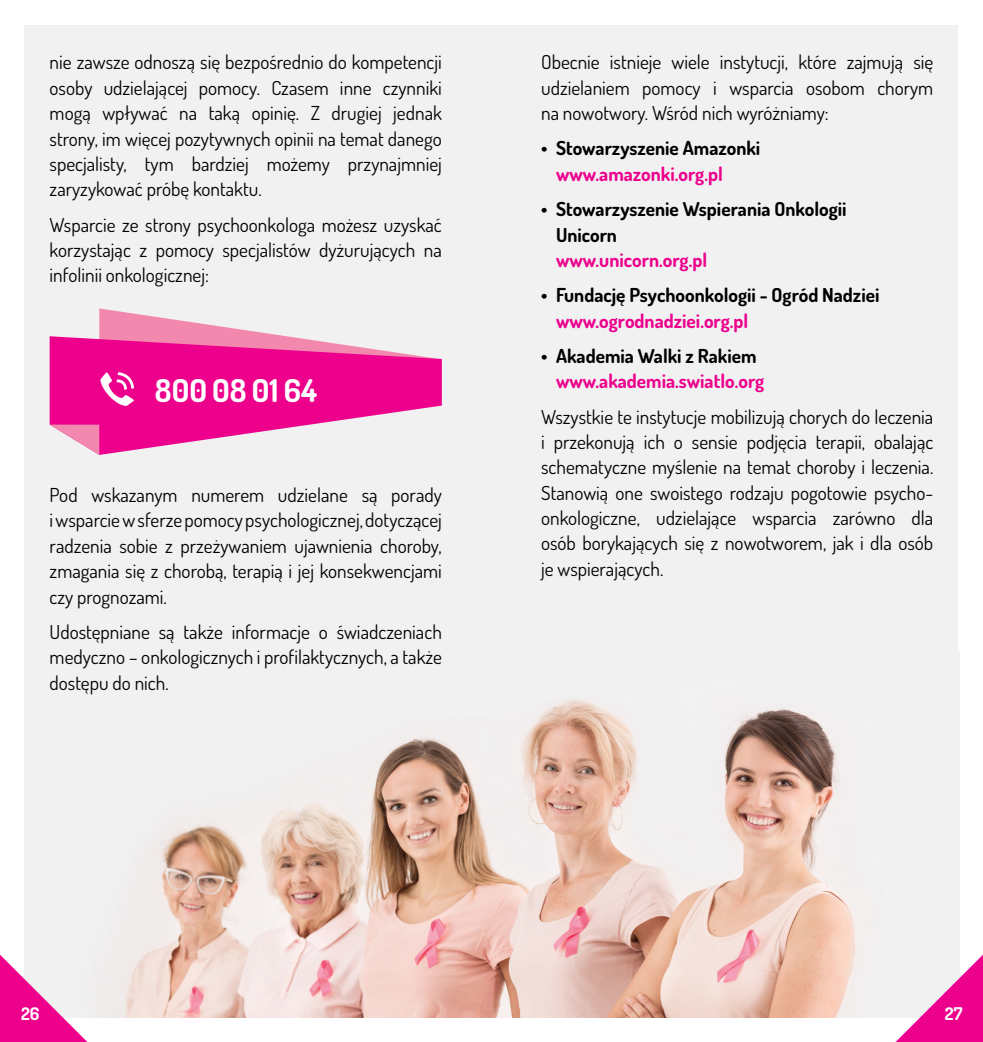
<style>
.page{position:relative;width:983px;height:1042px;background:#fff}
.page>*{position:absolute;margin:0;border:0;box-sizing:border-box;transform-origin:0 0}
.t1{font:700 31.5px "Dosis";color:#fff}
.t2{font:19.25px/25.4px "Dosis";color:#000;text-align:justify}
.t3{font:700 19.25px/25.4px "Dosis";color:#000}
.t4{font:700 19.25px "Dosis";color:#ec008c}
.t5{font:700 17.5px "Dosis";color:#fff}
</style>
<div class="page">
<div style="left:25px;top:25px;width:932px;height:992px;background:#f1f1f2"></div>
<img style="left:121px;top:651px;width:837px;height:366px">
<svg style="left:0;top:954px;width:87px;height:88px"></svg>
<svg style="left:895px;top:954px;width:87px;height:88px"></svg>
<svg style="left:99px;top:308px;width:185px;height:28px"></svg>
<svg style="left:50px;top:336px;width:391px;height:119px;fill:#ec008c"></svg>
<svg style="left:50px;top:424px;width:49px;height:31px"></svg>
<svg style="left:100px;top:372px;width:34px;height:34px"></svg>
<p class="t2" style="left:50px;top:49px;width:393px">nie zawsze odnoszą się bezpośrednio do kompetencji osoby udzielającej pomocy. Czasem inne czynniki mogą wpływać na taką opinię. Z drugiej jednak strony, im więcej pozytywnych opinii na temat danego specjalisty, tym bardziej możemy przynajmniej zaryzykować próbę kontaktu.</p>
<p class="t2" style="left:50px;top:211px;width:393px">Wsparcie ze strony psychoonkologa możesz uzyskać korzystając z pomocy specjalistów dyżurujących na infolinii onkologicznej:</p>
<h1 class="t1" style="left:155px;top:370px;width:163px">800 08 01 64</h1>
<p class="t2" style="left:50px;top:482px;width:393px">Pod wskazanym numerem udzielane są porady i wsparcie w sferze pomocy psychologicznej, dotyczącej radzenia sobie z przeżywaniem ujawnienia choroby, zmagania się z chorobą, terapią i jej konsekwencjami czy prognozami.</p>
<p class="t2" style="left:50px;top:618px;width:393px">Udostępniane są także informacje o świadczeniach medyczno – onkologicznych i profilaktycznych, a także dostępu do nich.</p>
<p class="t2" style="left:541px;top:49px;width:393px">Obecnie istnieje wiele instytucji, które zajmują się udzielaniem pomocy i wsparcia osobom chorym na nowotwory. Wśród nich wyróżniamy:</p>
<p class="t3" style="left:541px;top:135px;width:220px">• Stowarzyszenie Amazonki</p>
<p class="t4" style="left:556px;top:161px;width:168px">www.amazonki.org.pl</p>
<p class="t3" style="left:556px;top:196px;width:292px;text-indent:-15px">• Stowarzyszenie Wspierania Onkologii<br>Unicorn</p>
<p class="t4" style="left:556px;top:247px;width:152px">www.unicorn.org.pl</p>
<p class="t3" style="left:541px;top:282px;width:340px">• Fundację Psychoonkologii - Ogród Nadziei</p>
<p class="t4" style="left:556px;top:308px;width:194px">www.ogrodnadziei.org.pl</p>
<p class="t3" style="left:541px;top:343px;width:217px">• Akademia Walki z Rakiem</p>
<p class="t4" style="left:556px;top:369px;width:210px">www.akademia.swiatlo.org</p>
<p class="t2" style="left:541px;top:403px;width:393px">Wszystkie te instytucje mobilizują chorych do leczenia i przekonują ich o sensie podjęcia terapii, obalając schematyczne myślenie na temat choroby i leczenia.<br>Stanowią one swoistego rodzaju pogotowie psycho&shy;onkologiczne, udzielające wsparcia zarówno dla osób borykających się z nowotworem, jak i dla osób je wspierających.</p>
<p class="t5" style="left:21px;top:1002px;width:20px">26</p>
<p class="t5" style="left:944px;top:1002px;width:19px">27</p>
</div>
